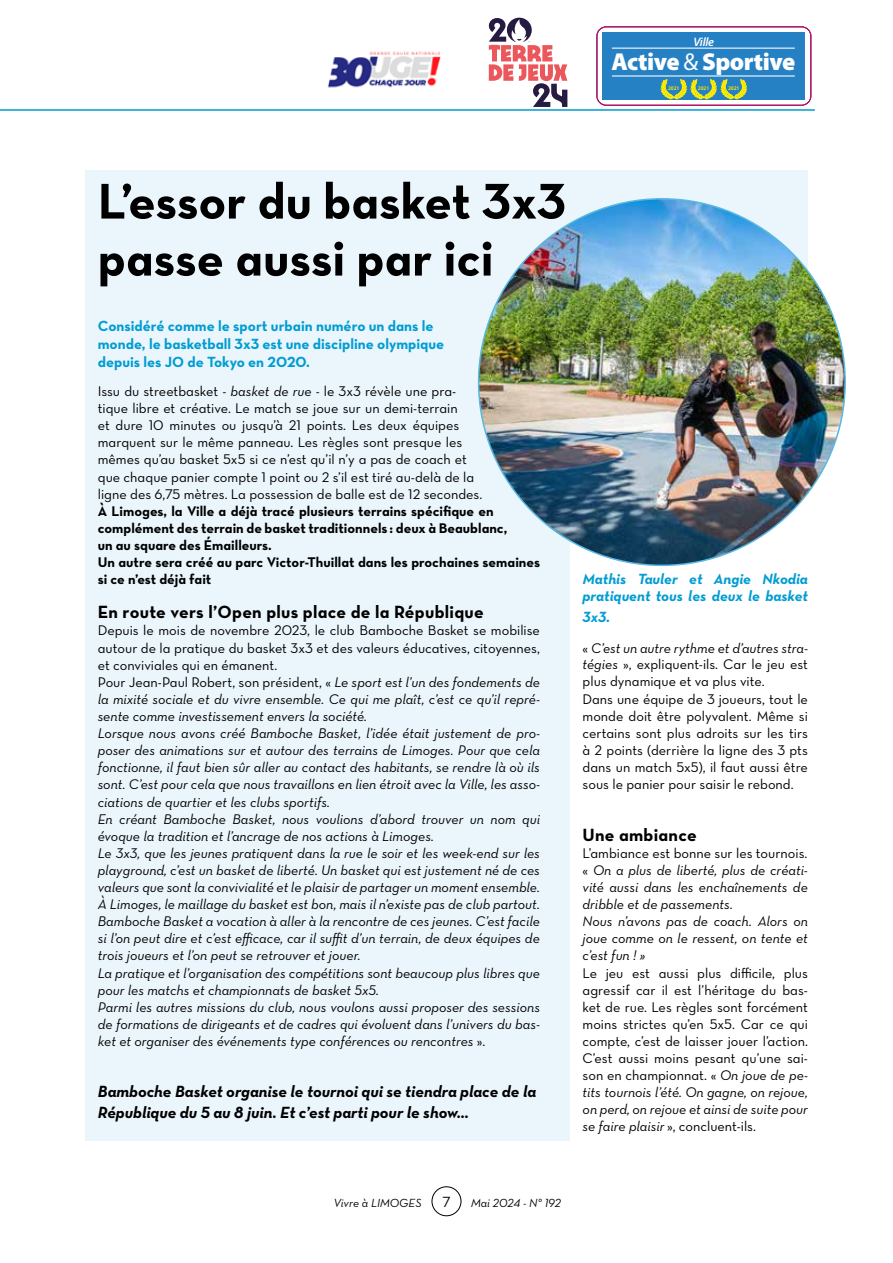
<style>
.page{position:relative;width:893px;height:1263px;background:#fff}
.page>*{position:absolute;margin:0;border:0;box-sizing:border-box;transform-origin:0 0}
.t1{font:51px/57px "Neutra Text Bold Alt";color:#000}
.t2{font:900 24.45px "Myriad Pro";letter-spacing:-.02em;color:#fff}
.t3{font:18px "Neutra Text Bold Alt";letter-spacing:.015em;color:#000}
.t4{font:16.5px/21px "Neutra Text Bold Italic Alt";color:#000}
.t5{font:15px/18px "Neutra Text Bold Alt";color:#009cd2}
.t6{font:15px/16.5px "Neutra Text Bold Italic Alt";color:#009cd2}
.t7{font:15px "Neutra Text Book Alt";color:#000}
.t8{font:14.25px/17.1px "Neutra Text Book Italic Alt";color:#000}
.t9{font:14.25px/17.1px "Neutra Text Book Alt";color:#000}
.t10{font:14.25px/17.1px "Neutra Text Bold Alt";color:#000}
.t11{font:italic 600 12.3px "Myriad Pro";letter-spacing:-.025em;color:#fff}
.t12{font:12px "Neutra Text Book Italic Alt";color:#000}
.t13{font:600 5.4px "Myriad Pro";letter-spacing:-.02em;color:#ffed00}
.s1{font-weight:400}
.s2{font-family:"Neutra Text Book Italic Alt"}
.s3{font-family:"Neutra Text Book Alt"}
</style>
<div class="page">
<hr style="left:0;top:109px;width:815px;height:2px;background:#009cd2">
<div style="left:85px;top:170px;width:723px;height:182px;background:#ebf6fc"></div>
<div style="left:85px;top:308px;width:723px;height:832px;background:#ebf6fc"></div>
<div style="left:570px;top:408px;width:251px;height:736px;background:#fff"></div>
<img style="left:479px;top:199px;width:366px;height:366px;border-radius:183px">
<div style="left:597px;top:26px;width:214px;height:80px;border:1px solid #000;border-radius:9px"></div>
<div style="left:597px;top:27px;width:214px;height:78px;border:1px solid #e6007d;border-radius:9px"></div>
<div style="left:602px;top:32px;width:203px;height:68px;background:#2581c4"></div>
<svg style="left:661px;top:80px;width:86px;height:19px"></svg>
<hr style="left:612px;top:48px;width:183px;height:1px;background:#fff">
<hr style="left:612px;top:75px;width:183px;height:2px;background:#fff">
<svg style="left:489px;top:18px;width:78px;height:89px"></svg>
<img style="left:328px;top:51px;width:113px;height:37px">
<div style="left:432px;top:1186px;width:29px;height:30px;border:1px solid #000;border-radius:50%"></div>
<p class="t11" style="left:693px;top:34px;width:22px">Ville</p>
<h2 class="t2" style="left:611px;top:45px;width:185px">Active <span class="s1">&amp;</span> Sportive</h2>
<p class="t13" style="left:668px;top:85px;width:13px">2021</p>
<p class="t13" style="left:698px;top:85px;width:13px">2021</p>
<p class="t13" style="left:728px;top:85px;width:13px">2021</p>
<h1 class="t1" style="left:98px;top:172px;width:470px">L’essor du basket 3x3 passe aussi par ici</h1>
<p class="t5" style="left:98px;top:317px;width:348px">Considéré comme le sport urbain numéro un dans le monde, le basketball 3x3 est une discipline olympique depuis les JO de Tokyo en 2020.</p>
<p class="t9" style="left:98px;top:382px;width:386px">Issu du streetbasket <span class="s2">- basket de rue -</span> le 3x3 révèle une pra&shy;tique libre et créative. Le match se joue sur un demi-terrain<br>et dure 10 minutes ou jusqu’à 21 points. Les deux équipes marquent sur le même panneau. Les règles sont presque les mêmes qu’au basket 5x5 si ce n’est qu’il n’y a pas de coach et que chaque panier compte 1 point ou 2 s’il est tiré au-delà de la ligne des 6,75 mètres. La possession de balle est de 12 secondes.</p>
<p class="t10" style="left:98px;top:502px;width:444px">À Limoges, la Ville a déjà tracé plusieurs terrains spécifique en complément des terrain de basket traditionnels : deux à Beaublanc,<br>un au square des Émailleurs.<br>Un autre sera créé au parc Victor-Thuillat dans les prochaines semaines si ce n’est déjà fait</p>
<p class="t3" style="left:98px;top:601px;width:387px">En route vers l’Open plus place de la République</p>
<p class="t9" style="left:98px;top:622px;width:444px">Depuis le mois de novembre 2023, le club Bamboche Basket se mobilise autour de la pratique du basket 3x3 et des valeurs éducatives, citoyennes, et conviviales qui en émanent.<br>Pour Jean-Paul Robert, son président, « <span class="s2">Le sport est l’un des fondements de</span></p>
<p class="t8" style="left:98px;top:690px;width:444px">la mixité sociale et du vivre ensemble. Ce qui me plaît, c’est ce qu’il repré&shy;sente comme investissement envers la société.<br>Lorsque nous avons créé Bamboche Basket, l’idée était justement de pro&shy;poser des animations sur et autour des terrains de Limoges. Pour que cela fonctionne, il faut bien sûr aller au contact des habitants, se rendre là où ils sont. C’est pour cela que nous travaillons en lien étroit avec la Ville, les asso&shy;ciations de quartier et les clubs sportifs.<br>En créant Bamboche Basket, nous voulions d’abord trouver un nom qui évoque la tradition et l’ancrage de nos actions à Limoges.<br>Le 3x3, que les jeunes pratiquent dans la rue le soir et les week-end sur les playground, c’est un basket de liberté. Un basket qui est justement né de ces valeurs que sont la convivialité et le plaisir de partager un moment ensemble.<br>À Limoges, le maillage du basket est bon, mais il n’existe pas de club partout.<br>Bamboche Basket a vocation à aller à la rencontre de ces jeunes. C’est facile si l’on peut dire et c’est efficace, car il suffit d’un terrain, de deux équipes de trois joueurs et l’on peut se retrouver et jouer.<br>La pratique et l’organisation des compétitions sont beaucoup plus libres que pour les matchs et championnats de basket 5x5.<br>Parmi les autres missions du club, nous voulons aussi proposer des sessions de formations de dirigeants et de cadres qui évoluent dans l’univers du bas&shy;ket et organiser des événements type conférences ou rencontres <span class="s3">».</span></p>
<p class="t4" style="left:98px;top:1081px;width:440px">Bamboche Basket organise le tournoi qui se tiendra place de la<br>République du 5 au 8 juin. Et c’est parti pour le show…</p>
<p class="t6" style="left:583px;top:570px;width:227px">Mathis Tauler et Angie Nkodia pratiquent tous les deux le basket</p>
<p class="t6" style="left:583px;top:608px;width:29px">3x3.</p>
<p class="t8" style="left:583px;top:639px;width:227px"><span class="s3">«</span> C’est un autre rythme et d’autres stra-</p>
<p class="t9" style="left:583px;top:656px;width:227px;line-height:16.5px"><span class="s2">tégies</span> », expliquent-ils. Car le jeu est plus dynamique et va plus vite.</p>
<p class="t9" style="left:583px;top:690px;width:227px;text-align:justify">Dans une équipe de 3 joueurs, tout le monde doit être polyvalent. Même si certains sont plus adroits sur les tirs à 2 points (derrière la ligne des 3 pts dans un match 5x5), il faut aussi être sous le panier pour saisir le rebond.</p>
<p class="t3" style="left:583px;top:823px;width:116px">Une ambiance</p>
<p class="t9" style="left:583px;top:844px;width:226px">L’ambiance est bonne sur les tournois.</p>
<p class="t8" style="left:583px;top:861px;width:227px"><span class="s3">«</span> On a plus de liberté, plus de créati&shy;vité aussi dans les enchaînements de dribble et de passements.<br>Nous n’avons pas de coach. Alors on joue comme on le ressent, on tente et c’est fun ! »</p>
<p class="t9" style="left:583px;top:964px;width:227px;text-align:justify">Le jeu est aussi plus difficile, plus agressif car il est l’héritage du bas&shy;ket de rue. Les règles sont forcément moins strictes qu’en 5x5. Car ce qui compte, c’est de laisser jouer l’action.<br>C’est aussi moins pesant qu’une sai&shy;son en championnat. « <span class="s2">On joue de pe-</span></p>
<p class="t8" style="left:583px;top:1083px;width:227px">tits tournois l’été. On gagne, on rejoue, on perd, on rejoue et ainsi de suite pour</p>
<p class="t9" style="left:583px;top:1118px;width:175px"><span class="s2">se faire plaisir</span> », concluent-ils.</p>
<p class="t12" style="left:334px;top:1195px;width:90px">Vivre à LIMOGES</p>
<p class="t7" style="left:442px;top:1192px;width:10px">7</p>
<p class="t12" style="left:471px;top:1195px;width:91px">Mai 2024 - N° 192</p>
</div>
